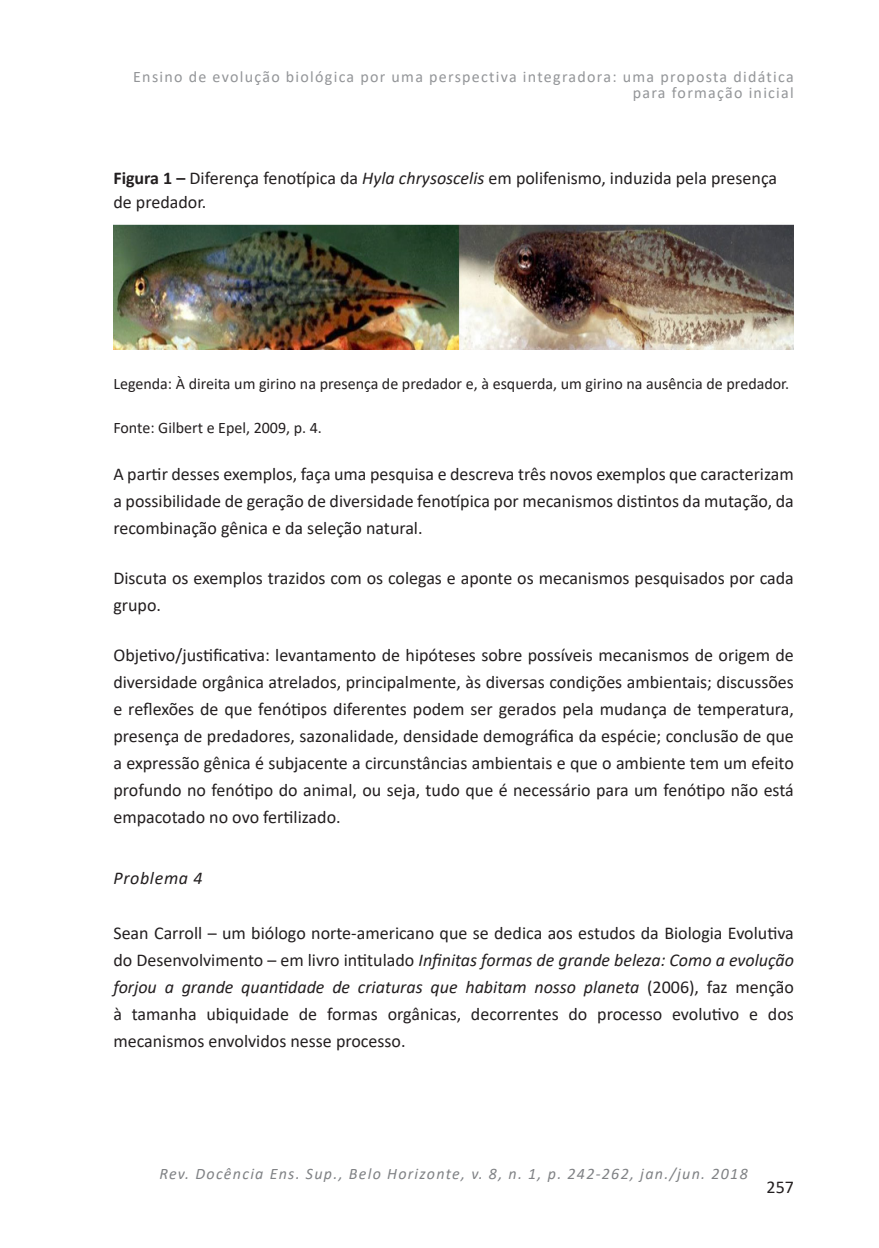
<style>
.page{position:relative;width:879px;height:1248px;background:#fff}
.page>*{position:absolute;margin:0;border:0;box-sizing:border-box;transform-origin:0 0}
.Corpo{font:18px/27px "Calibri";color:#231f20;text-align:justify}
.Tabela_-_Título{font:18px/24px "Calibri";color:#231f20}
.Sub-sub-subtítulo{font:italic 18px "Calibri";letter-spacing:.035em;color:#231f20}
.Fonte_de_imagem{font:16px "Calibri";color:#231f20}
.t1{font:16px/16px "Calibri";letter-spacing:.08em;color:#939598;text-align:right}
.t2{font:italic 16px "Calibri";letter-spacing:.08em;color:#808285}
.s1{font-weight:700}
.s2{font-style:italic}
</style>
<div class="page">
<img style="left:113px;top:224px;width:681px;height:125px">
<p class="t1" style="left:133px;top:68px;width:662px">Ensino de evolução biológica por uma perspectiva integradora: uma proposta didática para formação inicial</p>
<p class="Tabela_-_Título" style="left:113px;top:165px;width:665px"><span class="s1">Figura 1 –</span> Diferença fenotípica da <span class="s2">Hyla chrysoscelis</span> em polifenismo, induzida pela presença de predador.</p>
<p class="Fonte_de_imagem" style="left:113px;top:372px;width:677px">Legenda: À direita um girino na presença de predador e, à esquerda, um girino na ausência de predador.</p>
<p class="Fonte_de_imagem" style="left:113px;top:416px;width:210px">Fonte: Gilbert e Epel, 2009, p. 4.</p>
<p class="Corpo" style="left:113px;top:460px;width:682px">A partir desses exemplos, faça uma pesquisa e descreva três novos exemplos que caracterizam a possibilidade de geração de diversidade fenotípica por mecanismos distintos da mutação, da recombinação gênica e da seleção natural.</p>
<p class="Corpo" style="left:113px;top:564px;width:682px">Discuta os exemplos trazidos com os colegas e aponte os mecanismos pesquisados por cada grupo.</p>
<p class="Corpo" style="left:113px;top:640px;width:682px">Objetivo/justificativa: levantamento de hipóteses sobre possíveis mecanismos de origem de diversidade orgânica atrelados, principalmente, às diversas condições ambientais; discussões e reflexões de que fenótipos diferentes podem ser gerados pela mudança de temperatura, presença de predadores, sazonalidade, densidade demográfica da espécie; conclusão de que a expressão gênica é subjacente a circunstâncias ambientais e que o ambiente tem um efeito profundo no fenótipo do animal, ou seja, tudo que é necessário para um fenótipo não está empacotado no ovo fertilizado.</p>
<p class="Sub-sub-subtítulo" style="left:113px;top:865px;width:91px">Problema 4</p>
<p class="Corpo" style="left:113px;top:919px;width:682px">Sean Carroll – um biólogo norte-americano que se dedica aos estudos da Biologia Evolutiva do Desenvolvimento – em livro intitulado <span class="s2">Infinitas formas de grande beleza: Como a evolução forjou a grande quantidade de criaturas que habitam nosso planeta</span> (2006), faz menção à tamanha ubiquidade de formas orgânicas, decorrentes do processo evolutivo e dos mecanismos envolvidos nesse processo.</p>
<p class="t2" style="left:159px;top:1162px;width:590px">Rev. Docência Ens. Sup., Belo Horizonte, v. 8, n. 1, p. 242-262, jan./jun. 2018</p>
<p class="Corpo" style="left:766px;top:1172px;width:29px">257</p>
</div>
